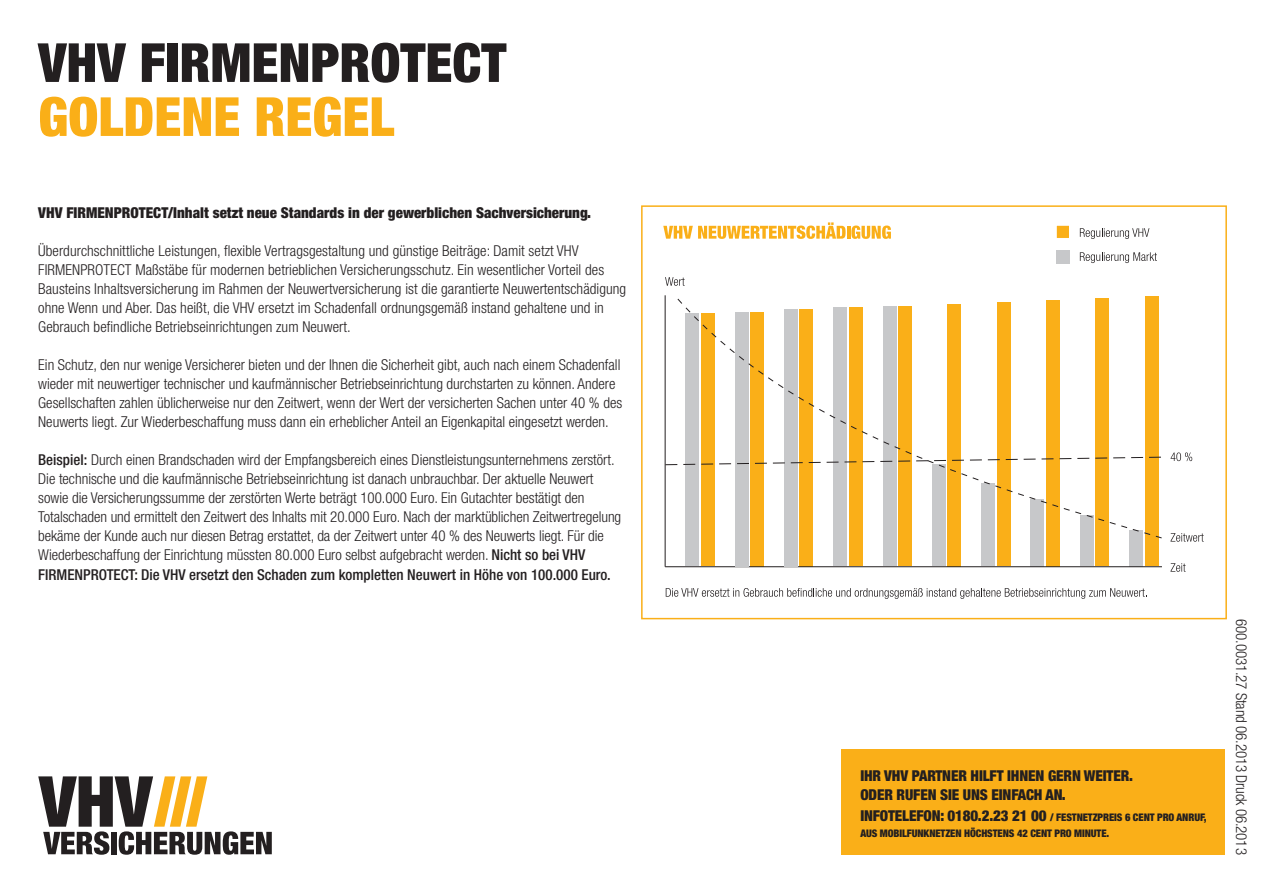
<style>
.page{position:relative;width:1263px;height:893px;background:#fff}
.page>*{position:absolute;margin:0;border:0;box-sizing:border-box;transform-origin:0 0}
.t1{font:900 condensed 54px "Helvetica Neue";color:#231f20}
.t2{font:900 condensed 54px "Helvetica Neue";color:#faaf18}
.t3{font:300 condensed 15px/19px "Helvetica Neue";color:#231f20}
.t4{font:900 condensed 15px/19px "Helvetica Neue";color:#231f20}
.t5{font:900 condensed 10.5px/16.5px "Helvetica Neue";letter-spacing:-.01em;color:#231f20}
.s1{font-weight:500}
.s2{font-size:15px}
</style>
<div class="page">
<div style="left:841px;top:749px;width:384px;height:106px;background:#faaf18"></div>
<svg style="left:38px;top:776px;width:234px;height:79px"></svg>
<div style="left:898px;top:307px;width:14px;height:259px;background:#faaf18"></div>
<div style="left:948px;top:304px;width:13px;height:262px;background:#faaf18"></div>
<div style="left:997px;top:302px;width:13px;height:264px;background:#faaf18"></div>
<div style="left:1046px;top:300px;width:13px;height:266px;background:#faaf18"></div>
<div style="left:1095px;top:298px;width:14px;height:268px;background:#faaf18"></div>
<div style="left:1145px;top:296px;width:13px;height:270px;background:#faaf18"></div>
<div style="left:641px;top:205px;width:586px;height:414px;border:2px solid #faaf18"></div>
<svg style="left:663px;top:222px;width:228px;height:17px"></svg>
<svg style="left:665px;top:277px;width:20px;height:9px"></svg>
<svg style="left:666px;top:588px;width:481px;height:11px"></svg>
<svg style="left:1170px;top:452px;width:22px;height:9px"></svg>
<svg style="left:1170px;top:563px;width:15px;height:9px"></svg>
<div style="left:701px;top:313px;width:13px;height:253px;background:#faaf18"></div>
<hr style="left:665px;top:295px;width:1px;height:272px;background:#231f20">
<div style="left:750px;top:312px;width:14px;height:254px;background:#faaf18"></div>
<div style="left:800px;top:309px;width:13px;height:257px;background:#faaf18"></div>
<div style="left:849px;top:307px;width:13px;height:259px;background:#faaf18"></div>
<div style="left:932px;top:465px;width:13px;height:101px;background:#c7c8ca"></div>
<div style="left:981px;top:483px;width:14px;height:83px;background:#c7c8ca"></div>
<div style="left:1031px;top:499px;width:13px;height:67px;background:#c7c8ca"></div>
<div style="left:1080px;top:516px;width:13px;height:50px;background:#c7c8ca"></div>
<div style="left:1129px;top:530px;width:14px;height:36px;background:#c7c8ca"></div>
<hr style="left:665px;top:566px;width:497px;height:1px;background:#231f20">
<svg style="left:1170px;top:533px;width:34px;height:9px"></svg>
<div style="left:1056px;top:250px;width:13px;height:13px;background:#c7c8ca"></div>
<div style="left:1056px;top:225px;width:14px;height:14px;background:#faaf18;border:1px solid #fff"></div>
<svg style="left:1080px;top:228px;width:69px;height:11px"></svg>
<svg style="left:1080px;top:252px;width:77px;height:11px"></svg>
<div style="left:686px;top:313px;width:13px;height:253px;background:#c7c8ca"></div>
<div style="left:735px;top:312px;width:13px;height:254px;background:#c7c8ca"></div>
<div style="left:784px;top:309px;width:14px;height:257px;background:#c7c8ca"></div>
<div style="left:834px;top:307px;width:13px;height:259px;background:#c7c8ca"></div>
<div style="left:883px;top:307px;width:13px;height:259px;background:#c7c8ca"></div>
<svg style="left:677px;top:298px;width:485px;height:241px"></svg>
<svg style="left:664px;top:456px;width:498px;height:10px"></svg>
<h1 class="t1" style="left:38px;top:29px;width:470px">VHV FIRMENPROTECT</h1>
<h1 class="t2" style="left:38px;top:83px;width:358px">GOLDENE REGEL</h1>
<p class="t4" style="left:38px;top:202px;width:554px">VHV FIRMENPROTECT/Inhalt setzt neue Standards in der gewerblichen Sachversicherung.</p>
<p class="t3" style="left:38px;top:241px;width:589px">Überdurchschnittliche Leistungen, flexible Vertragsgestaltung und günstige Beiträge: Damit setzt VHV FIRMENPROTECT Maßstäbe für modernen betrieblichen Versicherungsschutz. Ein wesentlicher Vorteil des Bausteins Inhaltsversicherung im Rahmen der Neuwertversicherung ist die garantierte Neuwertentschädigung ohne Wenn und Aber. Das heißt, die VHV ersetzt im Schadenfall ordnungsgemäß instand gehaltene und in Gebrauch befindliche Betriebseinrichtungen zum Neuwert.</p>
<p class="t3" style="left:38px;top:355px;width:585px">Ein Schutz, den nur wenige Versicherer bieten und der Ihnen die Sicherheit gibt, auch nach einem Schadenfall wieder mit neuwertiger technischer und kaufmännischer Betriebseinrichtung durchstarten zu können. Andere Gesellschaften zahlen üblicherweise nur den Zeitwert, wenn der Wert der versicherten Sachen unter 40 % des Neuwerts liegt. Zur Wiederbeschaffung muss dann ein erheblicher Anteil an Eigenkapital eingesetzt werden.</p>
<p class="t3" style="left:38px;top:450px;width:584px"><span class="s1">Beispiel:</span> Durch einen Brandschaden wird der Empfangsbereich eines Dienstleistungsunternehmens zerstört.<br>Die technische und die kaufmännische Betriebseinrichtung ist danach unbrauchbar. Der aktuelle Neuwert sowie die Versicherungssumme der zerstörten Werte beträgt 100.000 Euro. Ein Gutachter bestätigt den Totalschaden und ermittelt den Zeitwert des Inhalts mit 20.000 Euro. Nach der marktüblichen Zeitwertregelung bekäme der Kunde auch nur diesen Betrag erstattet, da der Zeitwert unter 40 % des Neuwerts liegt. Für die Wiederbeschaffung der Einrichtung müssten 80.000 Euro selbst aufgebracht werden. <span class="s1">Nicht so bei VHV FIRMENPROTECT: Die VHV ersetzt den Schaden zum kompletten Neuwert in Höhe von 100.000 Euro.</span></p>
<p class="t4" style="left:860px;top:766px;width:274px">IHR VHV PARTNER HILFT IHNEN GERN WEITER.<br>ODER RUFEN SIE UNS EINFACH AN.</p>
<p class="t5" style="left:860px;top:809px;width:348px"><span class="s2">INFOTELEFON: 0180.2.23 21 00</span> / FESTNETZPREIS 6 CENT PRO ANRUF,<br>AUS MOBILFUNKNETZEN HÖCHSTENS 42 CENT PRO MINUTE.</p>
<p class="t3" style="left:1251px;top:619px;width:237px;rotate:90deg">600.0031.27 Stand 06.2013 Druck 06.2013</p>
</div>
